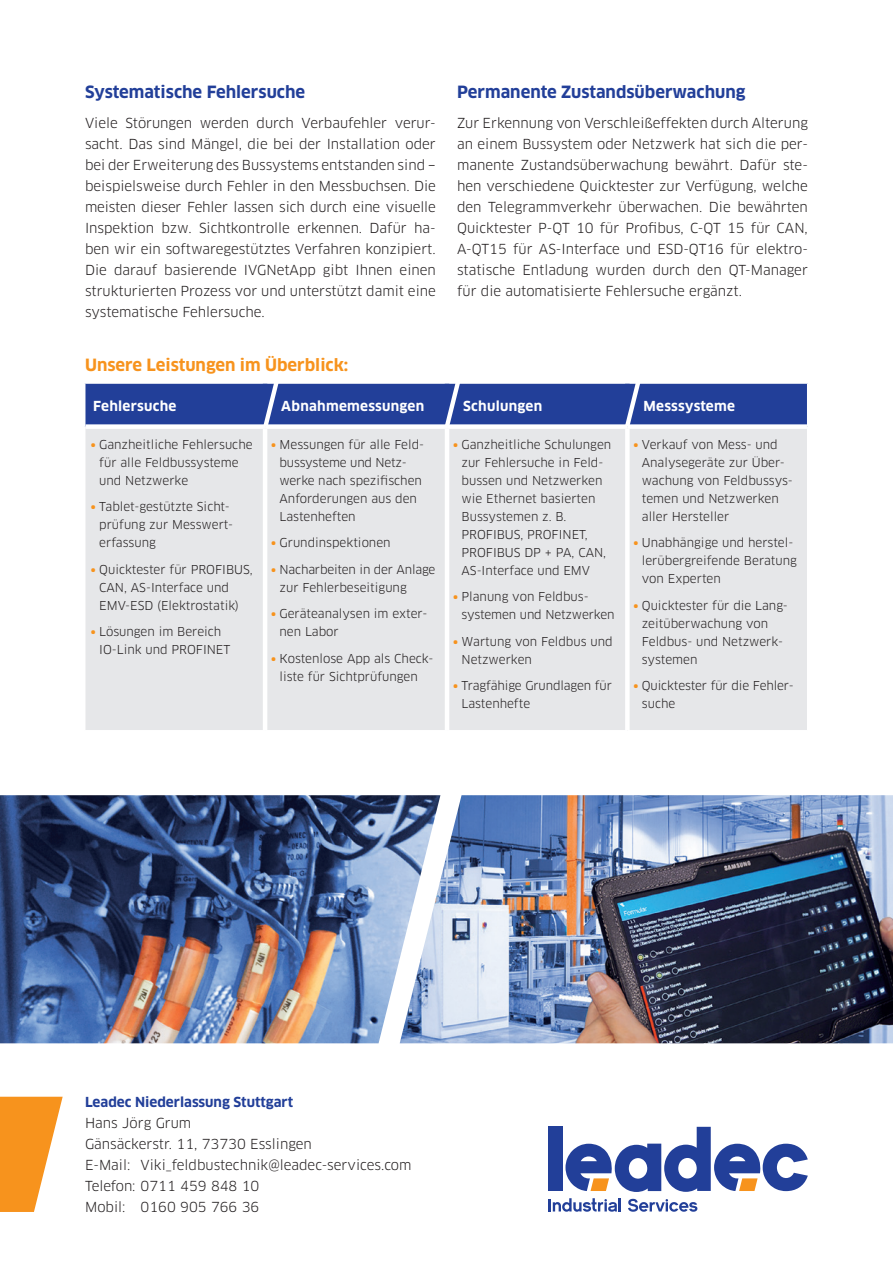
<style>
.page{position:relative;width:893px;height:1263px;background:#fff}
.page>*{position:absolute;margin:0;border:0;box-sizing:border-box;transform-origin:0 0}
.t1{font:700 16.5px "Clan OT";color:#223f99}
.t2{font:700 16.5px "Clan OT";color:#f7931d}
.t3{font:13.5px/21px "Clan OT";color:#231f20;text-align:justify}
.t4{font:700 13.5px "Clan OT";letter-spacing:.02em;color:#fff}
.t5{font:700 13.5px "Clan OT";color:#223f99}
.t6{font:12px/18px "Clan OT";color:#231f20}
.s1{font-weight:700;color:#f7931d}
</style>
<div class="page">
<img style="left:0;top:795px;width:400px;height:248px">
<img style="left:400px;top:795px;width:493px;height:248px">
<svg style="left:549px;top:1198px;width:72px;height:14px"></svg>
<svg style="left:628px;top:1199px;width:69px;height:13px"></svg>
<div style="left:549px;top:1127px;width:14px;height:64px;background:#223f99"></div>
<svg style="left:565px;top:1127px;width:243px;height:65px"></svg>
<div style="left:85px;top:431px;width:722px;height:299px;background:#e6e7e9"></div>
<hr style="left:263px;top:429px;width:4px;height:301px;background:#fff">
<hr style="left:445px;top:429px;width:4px;height:301px;background:#fff">
<div style="left:625px;top:429px;width:5px;height:301px;background:#fff"></div>
<svg style="left:85px;top:383px;width:723px;height:48px;background:#465fa9"></svg>
<svg style="left:0;top:1097px;width:63px;height:115px"></svg>
<p class="t1" style="left:85px;top:82px;width:222px">Systematische Fehlersuche</p>
<p class="t3" style="left:85px;top:113px;width:352px">Viele Störungen werden durch Verbaufehler verur&shy;sacht. Das sind Mängel, die bei der Installation oder bei der Erweiterung des Bussystems entstanden sind − beispielsweise durch Fehler in den Messbuchsen. Die meisten dieser Fehler lassen sich durch eine visuelle Inspektion bzw. Sichtkontrolle erkennen. Dafür ha&shy;ben wir ein softwaregestütztes Verfahren konzipiert.<br>Die darauf basierende IVGNetApp gibt Ihnen einen strukturierten Prozess vor und unterstützt damit eine systematische Fehlersuche.</p>
<p class="t2" style="left:85px;top:355px;width:265px">Unsere Leistungen im Überblick:</p>
<p class="t1" style="left:457px;top:82px;width:290px">Permanente Zustandsüberwachung</p>
<p class="t3" style="left:457px;top:113px;width:352px;text-align:left">Zur Erkennung von Verschleißeffekten durch Alterung an einem Bussystem oder Netzwerk hat sich die per&shy;manente Zustandsüberwachung bewährt. Dafür ste&shy;hen verschiedene Quicktester zur Verfügung, welche den Telegrammverkehr überwachen. Die bewährten Quicktester P-QT 10 für Profibus, C-QT 15 für CAN, A-QT15 für AS-Interface und ESD-QT16 für elektro&shy;statische Entladung wurden durch den QT-Manager für die automatisierte Fehlersuche ergänzt.</p>
<p class="t4" style="left:93px;top:398px;width:85px">Fehlersuche</p>
<p class="t4" style="left:281px;top:398px;width:144px">Abnahmemessungen</p>
<p class="t4" style="left:463px;top:398px;width:80px">Schulungen</p>
<p class="t4" style="left:644px;top:398px;width:93px">Messsysteme</p>
<p class="t6" style="left:99px;top:435px;width:155px;text-indent:-9px"><span class="s1">•</span> Ganzheitliche Fehlersuche für alle Feldbussysteme und Netzwerke</p>
<p class="t6" style="left:99px;top:498px;width:133px;text-indent:-9px"><span class="s1">•</span> Tablet-gestützte Sicht&shy;prüfung zur Messwert&shy;erfassung</p>
<p class="t6" style="left:99px;top:560px;width:155px;text-indent:-9px"><span class="s1">•</span> Quicktester für PROFIBUS,<br>CAN, AS-Interface und<br>EMV-ESD (Elektrostatik)</p>
<p class="t6" style="left:99px;top:623px;width:133px;text-indent:-9px"><span class="s1">•</span> Lösungen im Bereich<br>IO-Link und PROFINET</p>
<p class="t6" style="left:280px;top:435px;width:146px;text-indent:-9px"><span class="s1">•</span> Messungen für alle Feld&shy;bussysteme und Netz&shy;werke nach spezifischen<br>Anforderungen aus den<br>Lastenheften</p>
<p class="t6" style="left:271px;top:534px;width:121px"><span class="s1">•</span> Grundinspektionen</p>
<p class="t6" style="left:280px;top:560px;width:157px;text-indent:-9px"><span class="s1">•</span> Nacharbeiten in der Anlage zur Fehlerbeseitigung</p>
<p class="t6" style="left:280px;top:605px;width:149px;text-indent:-9px"><span class="s1">•</span> Geräteanalysen im exter&shy;nen Labor</p>
<p class="t6" style="left:271px;top:649px;width:164px;text-align:center"><span class="s1">•</span> Kostenlose App als Check&shy;liste für Sichtprüfungen</p>
<p class="t6" style="left:461px;top:435px;width:151px;text-indent:-9px"><span class="s1">•</span> Ganzheitliche Schulungen zur Fehlersuche in Feld&shy;bussen und Netzwerken wie Ethernet basierten<br>Bussystemen z. B.<br>PROFIBUS, PROFINET,<br>PROFIBUS DP + PA, CAN,<br>AS-Interface und EMV</p>
<p class="t6" style="left:461px;top:588px;width:155px;text-indent:-9px"><span class="s1">•</span> Planung von Feldbus&shy;systemen und Netzwerken</p>
<p class="t6" style="left:461px;top:632px;width:153px;text-indent:-9px"><span class="s1">•</span> Wartung von Feldbus und<br>Netzwerken</p>
<p class="t6" style="left:461px;top:677px;width:152px;text-indent:-9px"><span class="s1">•</span> Tragfähige Grundlagen für<br>Lastenhefte</p>
<p class="t6" style="left:642px;top:435px;width:153px;text-indent:-9px"><span class="s1">•</span> Verkauf von Mess- und<br>Analysegeräte zur Über&shy;wachung von Feldbussys&shy;temen und Netzwerken aller Hersteller</p>
<p class="t6" style="left:642px;top:534px;width:157px;text-indent:-9px"><span class="s1">•</span> Unabhängige und herstel&shy;lerübergreifende Beratung von Experten</p>
<p class="t6" style="left:642px;top:596px;width:147px;text-indent:-9px"><span class="s1">•</span> Quicktester für die Lang&shy;zeitüberwachung von<br>Feldbus- und Netzwerk&shy;systemen</p>
<p class="t6" style="left:642px;top:677px;width:153px;text-indent:-9px"><span class="s1">•</span> Quicktester für die Fehler&shy;suche</p>
<p class="t5" style="left:85px;top:1094px;width:210px">Leadec Niederlassung Stuttgart</p>
<p class="t3" style="left:85px;top:1112px;width:108px">Hans Jörg Grum</p>
<p class="t3" style="left:85px;top:1133px;width:228px">Gänsäckerstr. 11, 73730 Esslingen</p>
<p class="t3" style="left:85px;top:1154px;width:328px">E-Mail: Viki_feldbustechnik@leadec-services.com</p>
<p class="t3" style="left:85px;top:1175px;width:176px">Telefon: 0711 459 848 10</p>
<p class="t3" style="left:85px;top:1196px;width:176px">Mobil: 0160 905 766 36</p>
</div>
